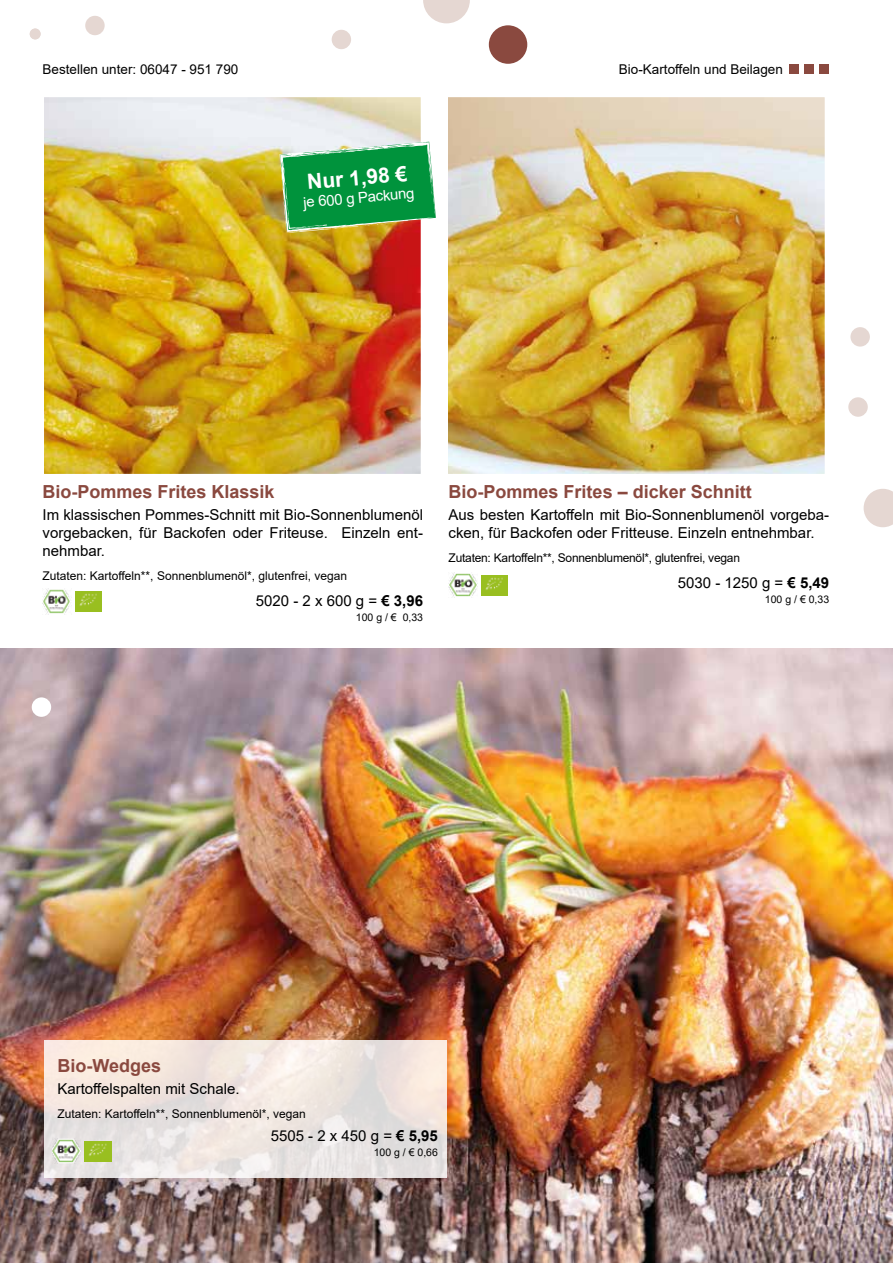
<style>
.page{position:relative;width:893px;height:1263px;background:#fff}
.page>*{position:absolute;margin:0;border:0;box-sizing:border-box;transform-origin:0 0}
.t1{font:700 21px "Arial";color:#fff}
.t2{font:700 18px "Arial";color:#8a493f}
.t3{font:15px/18px "Arial";color:#000;text-align:justify}
.t4{font:15px "Arial";color:#fff}
.t5{font:13.5px "Arial";color:#000}
.t6{font:12px "Arial";color:#000}
.t7{font:12px "Arial";letter-spacing:-.02em;color:#000}
.t8{font:10.5px "Arial";color:#000}
.s1{font-weight:700}
</style>
<div class="page">
<img style="left:0;top:648px;width:893px;height:615px">
<svg style="left:44px;top:1040px;width:402px;height:138px;background:#ede5e0"></svg>
<div style="left:32px;top:697px;width:19px;height:20px;background:#fff;border-radius:50%"></div>
<div style="left:789px;top:64px;width:10px;height:10px;background:#8a493f"></div>
<div style="left:804px;top:64px;width:10px;height:10px;background:#8a493f"></div>
<div style="left:819px;top:64px;width:10px;height:10px;background:#8a493f"></div>
<div style="left:848px;top:397px;width:20px;height:20px;background:#e5d7d2;border-radius:50%"></div>
<div style="left:850px;top:327px;width:20px;height:20px;background:#e5d7d2;border-radius:50%"></div>
<svg style="left:423px;top:0;width:47px;height:23px"></svg>
<svg style="left:864px;top:489px;width:29px;height:38px"></svg>
<div style="left:332px;top:30px;width:19px;height:19px;background:#e5d7d2;border-radius:50%"></div>
<div style="left:85px;top:16px;width:20px;height:19px;background:#e5d7d2;border-radius:50%"></div>
<div style="left:30px;top:29px;width:11px;height:10px;background:#e5d7d2;border-radius:50%"></div>
<img style="left:45px;top:98px;width:375px;height:375px">
<div style="left:41px;top:94px;width:383px;height:383px;border:3px solid #fff"></div>
<img style="left:449px;top:98px;width:375px;height:375px">
<div style="left:445px;top:94px;width:383px;height:383px;border:3px solid #fff"></div>
<div style="left:489px;top:25px;width:38px;height:39px;background:#8a493f;border-radius:50%"></div>
<svg style="left:280px;top:140px;width:156px;height:93px;background:#3ba259"></svg>
<img style="left:75px;top:592px;width:27px;height:20px">
<img style="left:43px;top:589px;width:27px;height:25px">
<img style="left:481px;top:575px;width:27px;height:20px">
<img style="left:449px;top:572px;width:28px;height:26px">
<img style="left:85px;top:1141px;width:26px;height:20px">
<img style="left:52px;top:1138px;width:29px;height:26px">
<p class="t5" style="left:43px;top:60px;width:197px">Bestellen unter: 06047 - 951 790</p>
<p class="t5" style="left:619px;top:60px;width:166px">Bio-Kartoffeln und Beilagen</p>
<h1 class="t1" style="left:306px;top:167px;width:102px;rotate:-5deg">Nur 1,98 €</h1>
<p class="t4" style="left:303px;top:192px;width:113px;rotate:-5deg">je 600 g Packung</p>
<p class="t2" style="left:43px;top:479px;width:234px">Bio-Pommes Frites Klassik</p>
<p class="t3" style="left:43px;top:506px;width:382px">Im klassischen Pommes-Schnitt mit Bio-Sonnenblumenöl vorgebacken, für Backofen oder Friteuse. Einzeln ent&shy;nehmbar.</p>
<p class="t6" style="left:43px;top:567px;width:306px">Zutaten: Kartoffeln**, Sonnenblumenöl*, glutenfrei, vegan</p>
<p class="t3" style="left:256px;top:592px;width:169px">5020 - 2 x 600 g = <span class="s1">€ 3,96</span></p>
<p class="t8" style="left:356px;top:610px;width:69px">100 g / € 0,33</p>
<p class="t2" style="left:449px;top:479px;width:305px">Bio-Pommes Frites – dicker Schnitt</p>
<p class="t3" style="left:449px;top:506px;width:382px">Aus besten Kartoffeln mit Bio-Sonnenblumenöl vorgeba&shy;cken, für Backofen oder Fritteuse. Einzeln entnehmbar.</p>
<p class="t7" style="left:449px;top:549px;width:293px">Zutaten: Kartoffeln**, Sonnenblumenöl*, glutenfrei, vegan</p>
<p class="t3" style="left:678px;top:574px;width:153px">5030 - 1250 g = <span class="s1">€ 5,49</span></p>
<p class="t8" style="left:765px;top:592px;width:66px">100 g / € 0,33</p>
<p class="t2" style="left:57px;top:1053px;width:105px">Bio-Wedges</p>
<p class="t3" style="left:57px;top:1080px;width:184px">Kartoffelspalten mit Schale.</p>
<p class="t6" style="left:57px;top:1105px;width:250px">Zutaten: Kartoffeln**, Sonnenblumenöl*, vegan</p>
<p class="t3" style="left:271px;top:1127px;width:169px">5505 - 2 x 450 g = <span class="s1">€ 5,95</span></p>
<p class="t8" style="left:374px;top:1145px;width:66px">100 g / € 0,66</p>
</div>
